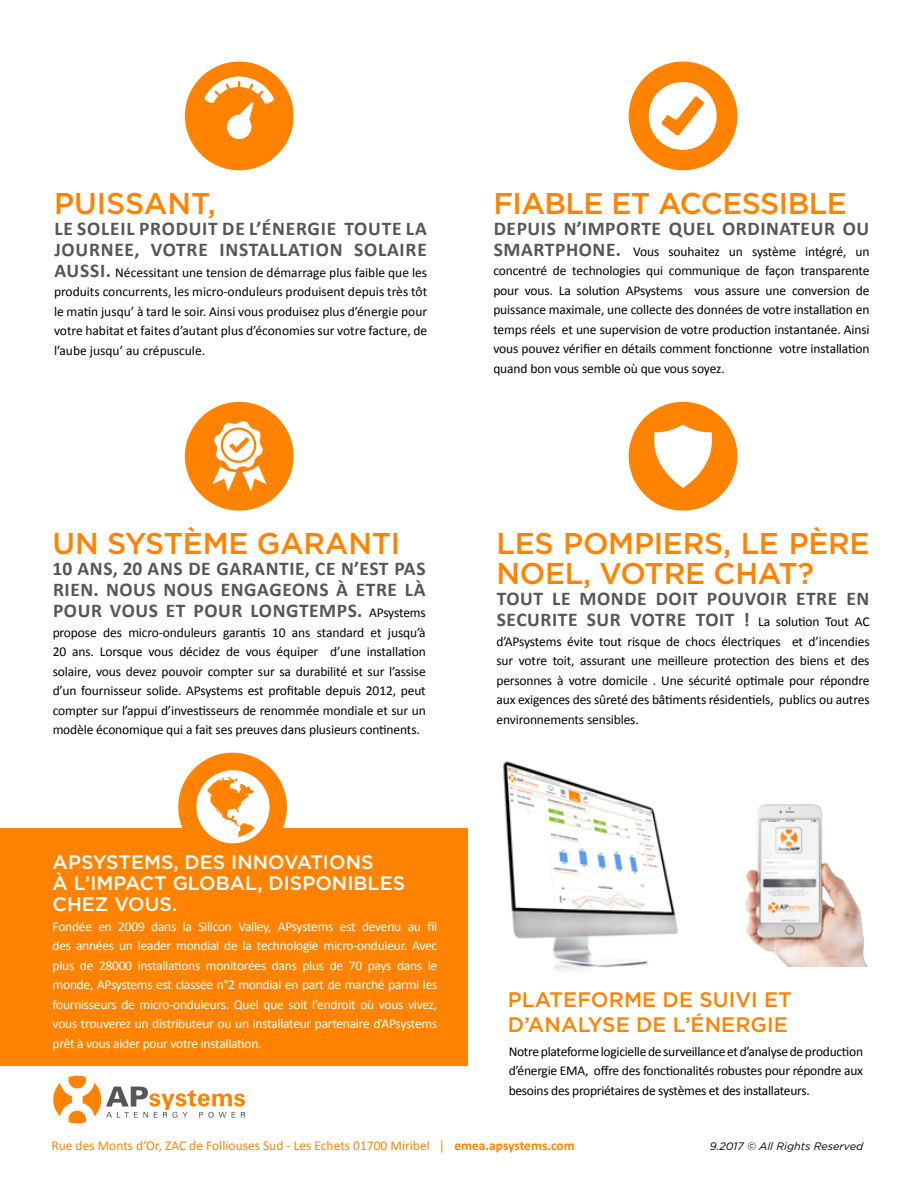
<style>
.page{position:relative;width:918px;height:1188px;background:#fff}
.page>*{position:absolute;margin:0;border:0;box-sizing:border-box;transform-origin:0 0}
.t1{font:500 30px/30px "Gotham";letter-spacing:-.01em;color:#ff8300}
.t2{font:500 21px/25.2px "Gotham";color:#ff8300}
.t3{font:700 19.5px/21px "Calibri";letter-spacing:.03em;color:#55565a}
.t4{font:500 19.5px/21px "Gotham";color:#fff}
.t5{font:13.5px/19.5px "Calibri";letter-spacing:-.01em;color:#000;text-align:justify}
.t6{font:13.5px/19.5px "Calibri";letter-spacing:-.02em;color:#fff;text-align:justify}
.t7{font:13.5px "Calibri";color:#ff8300}
.t8{font:italic 10.8px "Gotham";color:#000}
.s1{font-weight:700;font-size:19.5px;color:#55565a}
.s2{font-weight:400;font-size:13.5px;color:#000}
.s3{font-weight:700}
</style>
<div class="page">
<img style="left:503px;top:761px;width:175px;height:209px">
<div style="left:0;top:828px;width:468px;height:238px;background:#ff8300"></div>
<div style="left:185px;top:402px;width:109px;height:109px;background:#ff8300;border-radius:50%"></div>
<svg style="left:212px;top:421px;width:55px;height:70px"></svg>
<div style="left:629px;top:402px;width:108px;height:109px;background:#ff8300;border-radius:50%"></div>
<svg style="left:654px;top:424px;width:58px;height:64px"></svg>
<div style="left:185px;top:62px;width:109px;height:108px;background:#ff8300;border-radius:50%"></div>
<svg style="left:204px;top:77px;width:70px;height:62px"></svg>
<div style="left:629px;top:62px;width:108px;height:108px;background:#ff8300;border-radius:50%"></div>
<svg style="left:649px;top:82px;width:68px;height:68px"></svg>
<div style="left:178px;top:753px;width:109px;height:108px;background:#ff8300;border-radius:50%"></div>
<svg style="left:53px;top:1075px;width:192px;height:49px"></svg>
<img style="left:745px;top:804px;width:123px;height:163px">
<h1 class="t1" style="left:54px;top:188px;width:163px">PUISSANT,</h1>
<h3 class="t3" style="left:54px;top:218px;width:374px">LE SOLEIL PRODUIT DE L’ÉNERGIE TOUTE LA<br>JOURNEE, VOTRE INSTALLATION SOLAIRE</h3>
<p class="t5" style="left:54px;top:263px;width:375px"><span class="s1">AUSSI.</span> Nécessitant une tension de démarrage plus faible que les produits concurrents, les micro-onduleurs produisent depuis très tôt le matin jusqu’ à tard le soir. Ainsi vous produisez plus d’énergie pour votre habitat et faites d’autant plus d’économies sur votre facture, de l’aube jusqu’ au crépuscule.</p>
<h1 class="t1" style="left:493px;top:188px;width:355px">FIABLE ET ACCESSIBLE</h1>
<h3 class="t3" style="left:494px;top:218px;width:377px">DEPUIS N’IMPORTE QUEL ORDINATEUR OU</h3>
<p class="t5" style="left:493px;top:242px;width:378px"><span class="s1">SMARTPHONE.</span> Vous souhaitez un système intégré, un concentré de technologies qui communique de façon transparente pour vous. La solution APsystems vous assure une conversion de puissance maximale, une collecte des données de votre installation en temps réels et une supervision de votre production instantanée. Ainsi vous pouvez vérifier en détails comment fonctionne votre installation quand bon vous semble où que vous soyez.</p>
<h1 class="t1" style="left:53px;top:528px;width:349px">UN SYSTÈME GARANTI</h1>
<h3 class="t3" style="left:53px;top:558px;width:375px;text-align:justify">10 ANS, 20 ANS DE GARANTIE, CE N’EST PAS RIEN. NOUS NOUS ENGAGEONS À ETRE LÀ POUR VOUS ET POUR LONGTEMPS. <span class="s2">APsystems</span></h3>
<p class="t5" style="left:53px;top:622px;width:375px">propose des micro-onduleurs garantis 10 ans standard et jusqu’à 20 ans. Lorsque vous décidez de vous équiper d’une installation solaire, vous devez pouvoir compter sur sa durabilité et sur l’assise d’un fournisseur solide. APsystems est profitable depuis 2012, peut compter sur l’appui d’investisseurs de renommée mondiale et sur un modèle économique qui a fait ses preuves dans plusieurs continents.</p>
<h3 class="t4" style="left:53px;top:852px;width:354px">APSYSTEMS, DES INNOVATIONS<br>À L’IMPACT GLOBAL, DISPONIBLES<br>CHEZ VOUS.</h3>
<p class="t6" style="left:53px;top:917px;width:386px">Fondée en 2009 dans la Silicon Valley, APsystems est devenu au fil des années un leader mondial de la technologie micro-onduleur. Avec plus de 28000 installations monitorées dans plus de 70 pays dans le monde, APsystems est classée n°2 mondial en part de marché parmi les fournisseurs de micro-onduleurs. Quel que soit l’endroit où vous vivez, vous trouverez un distributeur ou un installateur partenaire d’APsystems prêt à vous aider pour votre installation.</p>
<h1 class="t1" style="left:496px;top:528px;width:375px">LES POMPIERS, LE PÈRE<br>NOEL, VOTRE CHAT?</h1>
<h3 class="t3" style="left:497px;top:588px;width:374px">TOUT LE MONDE DOIT POUVOIR ETRE EN<br>SECURITE SUR VOTRE TOIT ! <span class="s2">La solution Tout AC</span></h3>
<p class="t5" style="left:496px;top:631px;width:375px">d’APsystems évite tout risque de chocs électriques et d’incendies sur votre toit, assurant une meilleure protection des biens et des personnes à votre domicile . Une sécurité optimale pour répondre aux exigences des sûreté des bâtiments résidentiels, publics ou autres environnements sensibles.</p>
<h2 class="t2" style="left:508px;top:986px;width:285px">PLATEFORME DE SUIVI ET<br>D’ANALYSE DE L’ÉNERGIE</h2>
<p class="t5" style="left:509px;top:1042px;width:356px">Notre plateforme logicielle de surveillance et d’analyse de production d’énergie EMA, offre des fonctionalités robustes pour répondre aux besoins des propriétaires de systèmes et des installateurs.</p>
<p class="t7" style="left:51px;top:1137px;width:525px">Rue des Monts d’Or, ZAC de Folliouses Sud - Les Echets 01700 Miribel | <span class="s3">emea.apsystems.com</span></p>
<p class="t8" style="left:710px;top:1139px;width:155px">9.2017 © All Rights Reserved</p>
</div>
